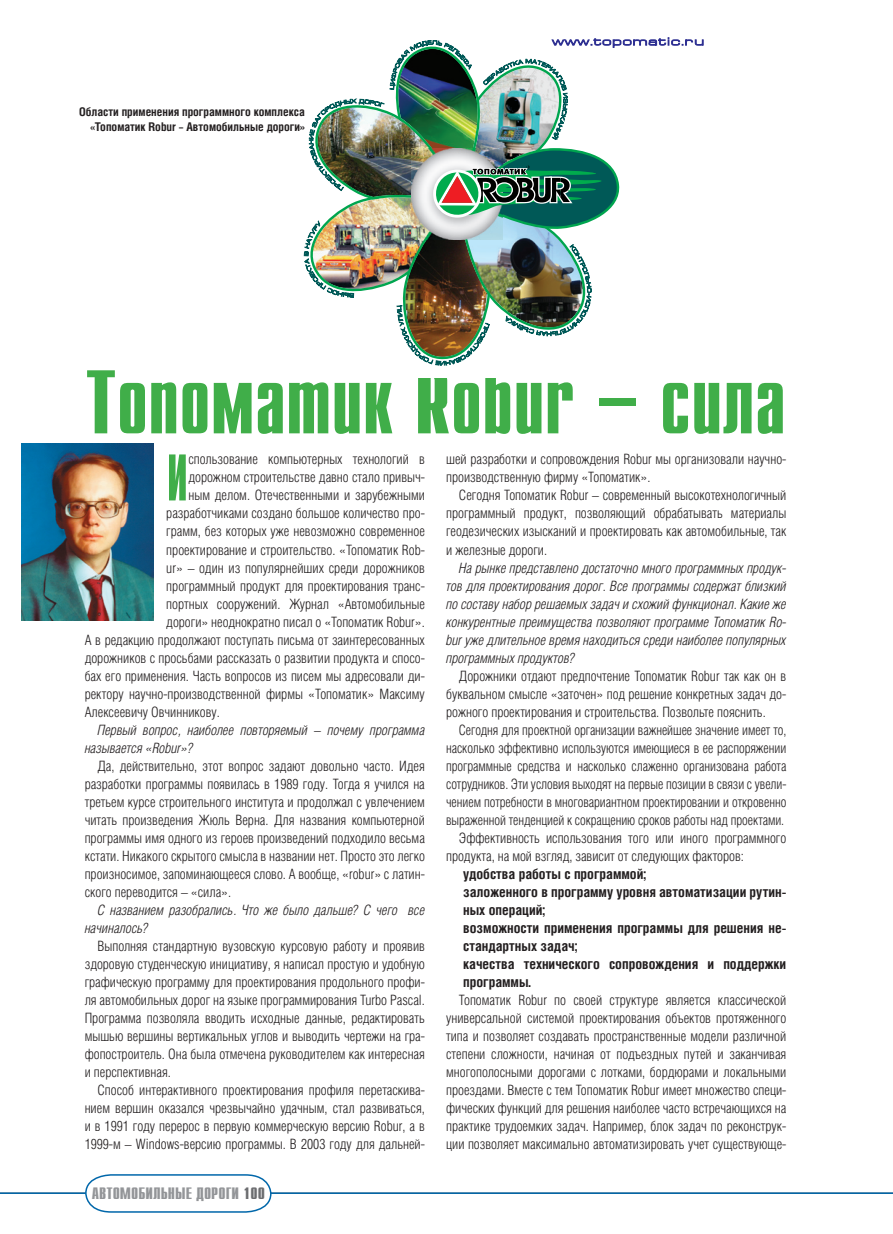
<style>
.page{position:relative;width:893px;height:1234px;background:#fff}
.page>*{position:absolute;margin:0;border:0;box-sizing:border-box;transform-origin:0 0}
.Zag{font:700 90px "Compact C";color:#40ae49}
.txt_copy{font:65.7px "Compact C";color:#40ae49}
.t1{font:700 16.5px "Compact C";color:#939598;scale:1.08 1}
.txt{font:300 14.25px/18px "Helios Cond";color:#231f20;text-align:justify}
.txt_copy-2{font:300 14.25px/18px "Helios Cond";color:#231f20;text-align:right}
.vopros{font:italic 300 14.25px/18px "Helios Cond";color:#231f20}
.txt-2{font:300 14.25px/18px "Helios Cond";color:#231f20;text-align:justify;scale:.96 1}
.txt-3{font:700 14.25px/18px "Helios Cond";color:#231f20}
.avtorr{font:700 12px/15px "Helios Cond";color:#231f20;text-align:right}
.s1{color:#6c6d70}
</style>
<div class="page">
<hr style="left:0;top:1192px;width:893px;height:1px;background:#0067aa">
<svg style="left:84px;top:1174px;width:188px;height:37px"></svg>
<img style="left:21px;top:443px;width:132px;height:177px">
<img style="left:303px;top:37px;width:401px;height:328px">
<p class="avtorr" style="left:79px;top:104px;width:227px">Области применения программного комплекса «Топоматик Robur – Автомобильные дороги»</p>
<p class="Zag" style="left:85px;top:357px;width:702px">Топоматик Robur – сила</p>
<p class="txt_copy" style="left:166px;top:445px;width:24px">И</p>
<p class="txt_copy-2" style="left:166px;top:450px;width:260px">спользование компьютерных технологий в дорожном строительстве давно стало привыч&shy;ным делом. Отечественными и зарубежными разработчиками создано большое количество про&shy;грамм, без которых уже невозможно современное проектирование и строительство. «Топоматик Rob&shy;ur» – один из популярнейших среди дорожников программный продукт для проектирования транс&shy;портных сооружений. Журнал «Автомобильные дороги» неоднократно писал о «Топоматик Robur».</p>
<p class="txt" style="left:446px;top:450px;width:342px">шей разработки и сопровождения Robur мы организовали научно&shy;производственную фирму «Топоматик».</p>
<p class="txt" style="left:446px;top:486px;width:342px;text-indent:13px">Сегодня Топоматик Robur – современный высокотехнологичный программный продукт, позволяющий обрабатывать материалы геодезических изысканий и проектировать как автомобильные, так и железные дороги.</p>
<p class="vopros" style="left:446px;top:558px;width:342px;text-align:justify;text-indent:13px">На рынке представлено достаточно много программных продук&shy;тов для проектирования дорог. Все программы содержат близкий по составу набор решаемых задач и схожий функционал. Какие же конкурентные преимущества позволяют программе Топоматик Ro&shy;bur уже длительное время находиться среди наиболее популярных программных продуктов?</p>
<p class="txt" style="left:446px;top:666px;width:342px;text-indent:13px">Дорожники отдают предпочтение Топоматик Robur так как он в буквальном смысле «заточен» под решение конкретных задач до&shy;рожного проектирования и строительства. Позвольте пояснить.</p>
<p class="txt-2" style="left:446px;top:720px;width:356px;text-indent:13px">Сегодня для проектной организации важнейшее значение имеет то, насколько эффективно используются имеющиеся в ее распоряжении программные средства и насколько слаженно организована работа сотрудников. Эти условия выходят на первые позиции в связи с увели&shy;чением потребности в многовариантном проектировании и откровенно выраженной тенденцией к сокращению сроков работы над проектами.</p>
<p class="txt" style="left:446px;top:828px;width:342px;text-indent:13px">Эффективность использования того или иного программного продукта, на мой взгляд, зависит от следующих факторов:</p>
<p class="txt-3" style="left:463px;top:864px;width:184px">удобства работы с программой;</p>
<p class="txt-3" style="left:463px;top:882px;width:325px">заложенного в программу уровня автоматизации рутин&shy;ных операций;</p>
<p class="txt-3" style="left:463px;top:918px;width:325px">возможности применения программы для решения не&shy;стандартных задач;</p>
<p class="txt-3" style="left:463px;top:954px;width:325px">качества технического сопровождения и поддержки программы.</p>
<p class="txt" style="left:446px;top:990px;width:342px;text-indent:13px">Топоматик Robur по своей структуре является классической универсальной системой проектирования объектов протяженного типа и позволяет создавать пространственные модели различной степени сложности, начиная от подъездных путей и заканчивая многополосными дорогами с лотками, бордюрами и локальными проездами. Вместе с тем Топоматик Robur имеет множество специ&shy;фических функций для решения наиболее часто встречающихся на практике трудоемких задач. Например, блок задач по реконструк&shy;ции позволяет максимально автоматизировать учет существующе-</p>
<p class="txt_copy-2" style="left:85px;top:630px;width:342px;text-align:justify">А в редакцию продолжают поступать письма от заинтересованных дорожников с просьбами рассказать о развитии продукта и спосо&shy;бах его применения. Часть вопросов из писем мы адресовали ди&shy;ректору научно-производственной фирмы «Топоматик» Максиму Алексеевичу Овчинникову.</p>
<p class="vopros" style="left:85px;top:720px;width:342px;text-indent:13px">Первый вопрос, наиболее повторяемый – почему программа называется «Robur»?</p>
<p class="txt" style="left:85px;top:756px;width:342px;text-indent:13px">Да, действительно, этот вопрос задают довольно часто. Идея разработки программы появилась в 1989 году. Тогда я учился на третьем курсе строительного института и продолжал с увлечением читать произведения Жюль Верна. Для названия компьютерной программы имя одного из героев произведений подходило весьма кстати. Никакого скрытого смысла в названии нет. Просто это легко произносимое, запоминающееся слово. А вообще, «robur» с латин&shy;ского переводится – «сила».</p>
<p class="vopros" style="left:85px;top:900px;width:342px;text-indent:13px">С названием разобрались. Что же было дальше? С чего все начиналось?</p>
<p class="txt" style="left:85px;top:936px;width:342px;text-indent:13px">Выполняя стандартную вузовскую курсовую работу и проявив здоровую студенческую инициативу, я написал простую и удобную графическую программу для проектирования продольного профи&shy;ля автомобильных дорог на языке программирования Turbo Pascal.<br>Программа позволяла вводить исходные данные, редактировать мышью вершины вертикальных углов и выводить чертежи на гра&shy;фопостроитель. Она была отмечена руководителем как интересная и перспективная.</p>
<p class="txt" style="left:85px;top:1080px;width:342px;text-indent:13px">Способ интерактивного проектирования профиля перетаскива&shy;нием вершин оказался чрезвычайно удачным, стал развиваться, и в 1991 году перерос в первую коммерческую версию Robur, а в 1999-м – Windows-версию программы. В 2003 году для дальней-</p>
<p class="t1" style="left:92px;top:1185px;width:162px">АВТОМОБИЛЬНЫЕ ДОРОГИ <span class="s1">100</span></p>
</div>
